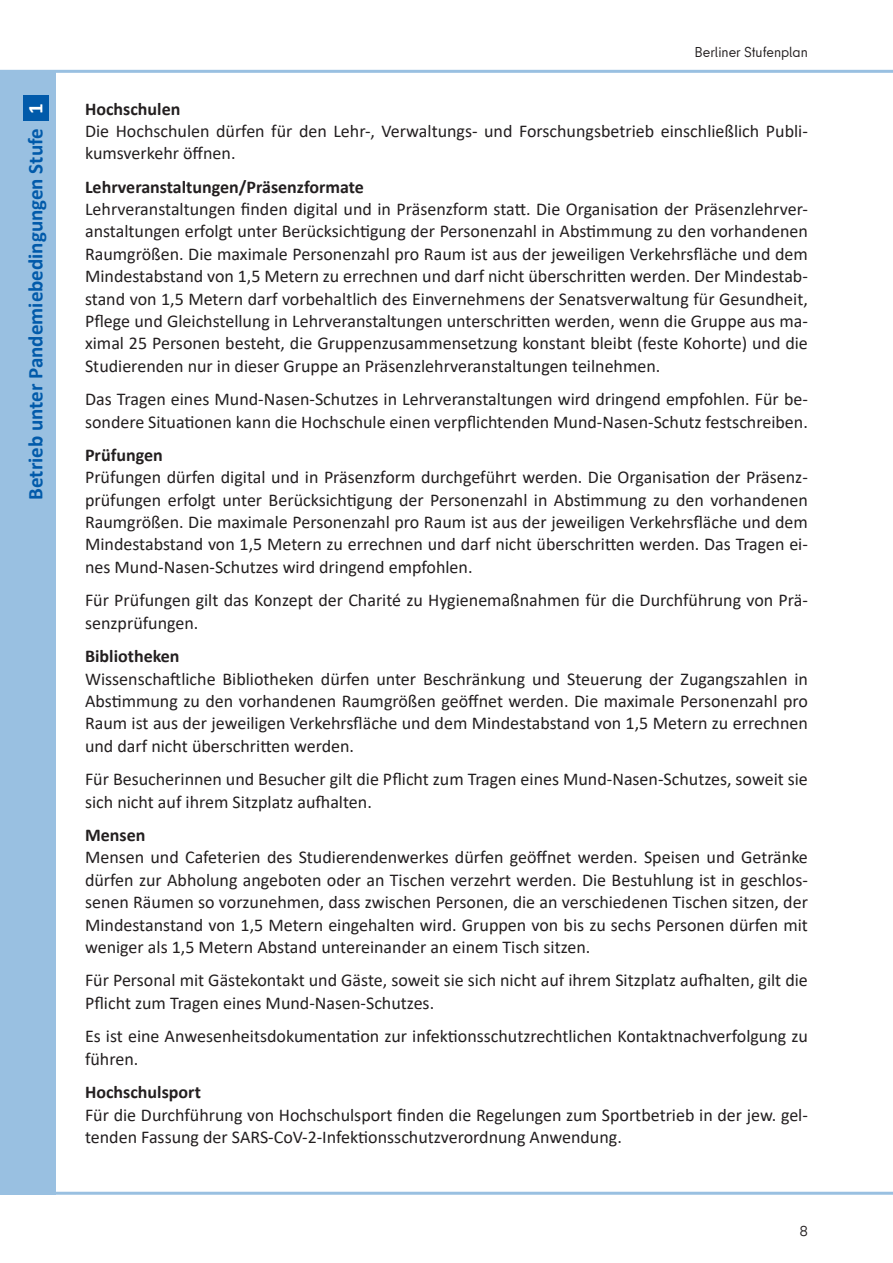
<style>
.page{position:relative;width:893px;height:1263px;background:#fff}
.page>*{position:absolute;margin:0;border:0;box-sizing:border-box;transform-origin:0 0}
.t1{font:700 21px "Calibri";color:#015aaa}
.t2{font:18px/22.4px "Calibri";color:#231f20}
.t3{font:700 18px "Calibri";color:#231f20}
.t4{font:14.25px "Berlin Type Office";color:#231f20}
.s1{color:#fff}
</style>
<div class="page">
<div style="left:0;top:70px;width:55px;height:1125px;background:#99c0e1"></div>
<hr style="left:0;top:1192px;width:893px;height:3px;background:#99c0e1">
<hr style="left:0;top:70px;width:893px;height:3px;background:#99c0e1">
<div style="left:24px;top:96px;width:25px;height:25px;background:#015aaa"></div>
<p class="t1" style="left:21px;top:500px;width:398px;rotate:-90deg">Betrieb unter Pandemiebedingungen Stufe <span class="s1">1</span></p>
<p class="t4" style="left:694px;top:43px;width:115px">Berliner Stufenplan</p>
<p class="t3" style="left:85px;top:96px;width:97px">Hochschulen</p>
<p class="t2" style="left:85px;top:119px;width:724px">Die Hochschulen dürfen für den Lehr-, Verwaltungs- und Forschungsbetrieb einschließlich Publi&shy;kumsverkehr öffnen.</p>
<p class="t3" style="left:85px;top:174px;width:280px">Lehrveranstaltungen/Präsenzformate</p>
<p class="t2" style="left:85px;top:197px;width:724px;text-align:justify">Lehrveranstaltungen finden digital und in Präsenzform statt. Die Organisation der Präsenzlehrver&shy;anstaltungen erfolgt unter Berücksichtigung der Personenzahl in Abstimmung zu den vorhandenen Raumgrößen. Die maximale Personenzahl pro Raum ist aus der jeweiligen Verkehrsfläche und dem Mindestabstand von 1,5 Metern zu errechnen und darf nicht überschritten werden. Der Mindestab&shy;stand von 1,5 Metern darf vorbehaltlich des Einvernehmens der Senatsverwaltung für Gesundheit, Pflege und Gleichstellung in Lehrveranstaltungen unterschritten werden, wenn die Gruppe aus ma&shy;ximal 25 Personen besteht, die Gruppenzusammensetzung konstant bleibt (feste Kohorte) und die Studierenden nur in dieser Gruppe an Präsenzlehrveranstaltungen teilnehmen.</p>
<p class="t2" style="left:85px;top:388px;width:724px">Das Tragen eines Mund-Nasen-Schutzes in Lehrveranstaltungen wird dringend empfohlen. Für be&shy;sondere Situationen kann die Hochschule einen verpflichtenden Mund-Nasen-Schutz festschreiben.</p>
<p class="t3" style="left:85px;top:442px;width:79px">Prüfungen</p>
<p class="t2" style="left:85px;top:466px;width:724px;text-align:justify">Prüfungen dürfen digital und in Präsenzform durchgeführt werden. Die Organisation der Präsenz&shy;prüfungen erfolgt unter Berücksichtigung der Personenzahl in Abstimmung zu den vorhandenen Raumgrößen. Die maximale Personenzahl pro Raum ist aus der jeweiligen Verkehrsfläche und dem Mindestabstand von 1,5 Metern zu errechnen und darf nicht überschritten werden. Das Tragen ei&shy;nes Mund-Nasen-Schutzes wird dringend empfohlen.</p>
<p class="t2" style="left:85px;top:589px;width:724px">Für Prüfungen gilt das Konzept der Charité zu Hygienemaßnahmen für die Durchführung von Prä&shy;senzprüfungen.</p>
<p class="t3" style="left:85px;top:643px;width:96px">Bibliotheken</p>
<p class="t2" style="left:85px;top:667px;width:724px;text-align:justify">Wissenschaftliche Bibliotheken dürfen unter Beschränkung und Steuerung der Zugangszahlen in Abstimmung zu den vorhandenen Raumgrößen geöffnet werden. Die maximale Personenzahl pro Raum ist aus der jeweiligen Verkehrsfläche und dem Mindestabstand von 1,5 Metern zu errechnen und darf nicht überschritten werden.</p>
<p class="t2" style="left:85px;top:767px;width:724px">Für Besucherinnen und Besucher gilt die Pflicht zum Tragen eines Mund-Nasen-Schutzes, soweit sie sich nicht auf ihrem Sitzplatz aufhalten.</p>
<p class="t3" style="left:85px;top:822px;width:62px">Mensen</p>
<p class="t2" style="left:85px;top:846px;width:724px;text-align:justify">Mensen und Cafeterien des Studierendenwerkes dürfen geöffnet werden. Speisen und Getränke dürfen zur Abholung angeboten oder an Tischen verzehrt werden. Die Bestuhlung ist in geschlos&shy;senen Räumen so vorzunehmen, dass zwischen Personen, die an verschiedenen Tischen sitzen, der Mindestanstand von 1,5 Metern eingehalten wird. Gruppen von bis zu sechs Personen dürfen mit weniger als 1,5 Metern Abstand untereinander an einem Tisch sitzen.</p>
<p class="t2" style="left:85px;top:969px;width:724px">Für Personal mit Gästekontakt und Gäste, soweit sie sich nicht auf ihrem Sitzplatz aufhalten, gilt die<br>Pflicht zum Tragen eines Mund-Nasen-Schutzes.</p>
<p class="t2" style="left:85px;top:1025px;width:724px">Es ist eine Anwesenheitsdokumentation zur infektionsschutzrechtlichen Kontaktnachverfolgung zu führen.</p>
<p class="t3" style="left:85px;top:1079px;width:117px">Hochschulsport</p>
<p class="t2" style="left:85px;top:1103px;width:724px">Für die Durchführung von Hochschulsport finden die Regelungen zum Sportbetrieb in der jew. gel&shy;tenden Fassung der SARS-CoV-2-Infektionsschutzverordnung Anwendung.</p>
<p class="t4" style="left:800px;top:1222px;width:9px">8</p>
</div>
